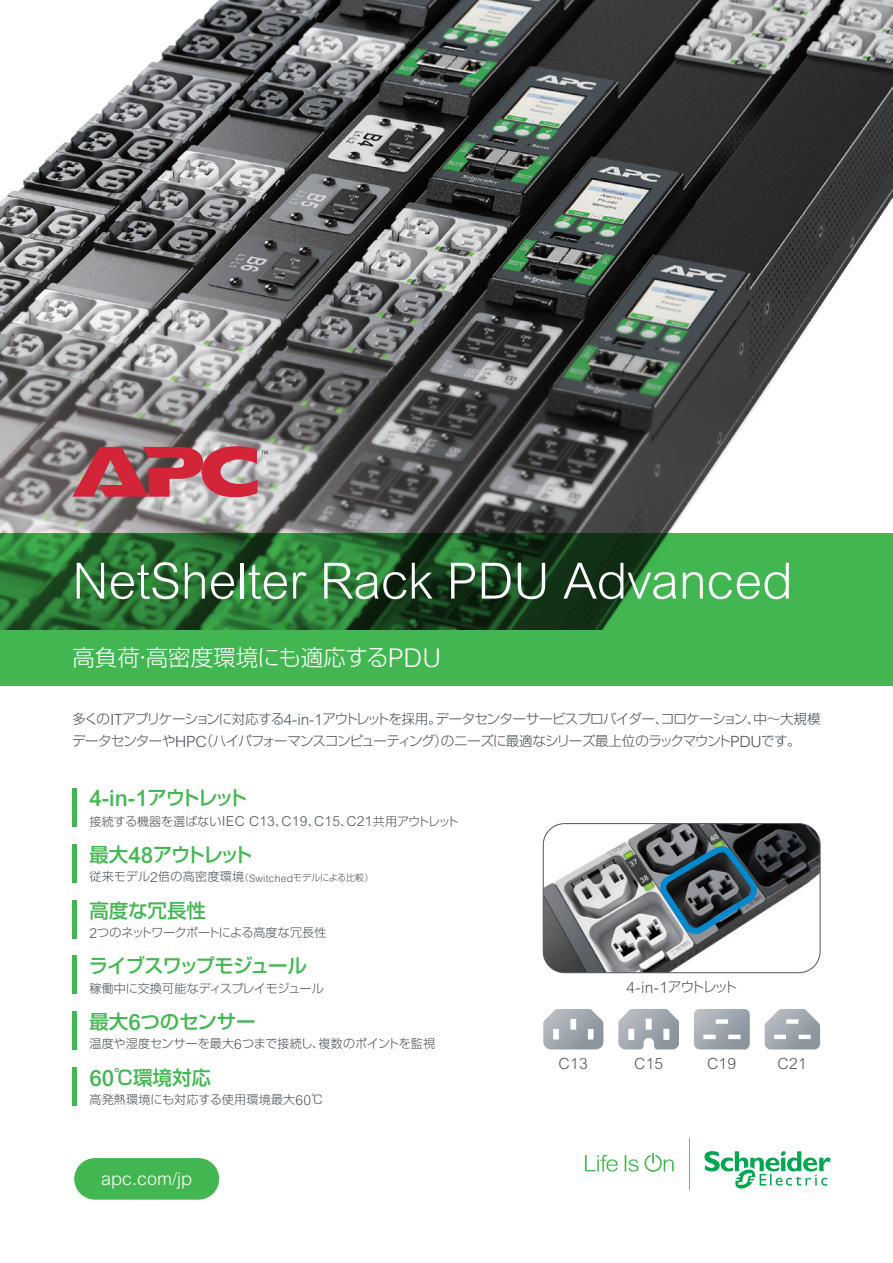
<style>
.page{position:relative;width:893px;height:1263px;background:#fff}
.page>*{position:absolute;margin:0;border:0;box-sizing:border-box;transform-origin:0 0}
.t1{font:300 49.95px "Arial MT Std";color:#fff}
.t2{font:300 22.5px "Shin Go Pr 5";color:#fff}
.t3{font:500 22.35px "Arial MT Std";color:#42b751}
.t4{font:500 19.5px "Shin Go Pr 5";letter-spacing:-.025em;color:#42b751}
.t5{font:500 19.5px "Shin Go Pr 5";letter-spacing:-.06em;color:#42b751}
.t6{font:500 19.5px "Shin Go Pr 5";letter-spacing:-.13em;color:#42b751}
.t7{font:300 18px "Arial MT Std";color:#fff}
.t8{font:300 15.45px "Arial MT Std";letter-spacing:.02em;color:#4d545a}
.t9{font:300 13.5px/22.5px "Shin Go Pr 5";letter-spacing:-.065em;color:#4d545a}
.t10{font:300 12px "Shin Go Pr 5";color:#4d545a}
.t11{font:300 12px "Shin Go Pr 5";letter-spacing:.025em;color:#4d545a}
.t12{font:300 12px "Shin Go Pr 5";letter-spacing:-.03em;color:#4d545a}
.s1{font-family:"Arial MT Std";font-size:25.8px}
.s2{font-family:"Arial MT Std";font-size:15.45px}
.s3{font-family:"Shin Go Pr 5";font-size:19.5px}
.s4{font-family:"Arial MT Std";font-size:13.8px}
.s5{font-family:"Arial MT Std";font-size:22.35px}
.s6{font-size:9px}
.s7{font-family:"Arial MT Std";font-size:10.35px}
.s8{font-family:"Shin Go Pr 5";font-size:13.5px}
</style>
<div class="page">
<img style="left:0;top:0;width:893px;height:1190px">
<svg style="left:0;top:534px;width:893px;height:96px;background:#2a7634"></svg>
<div style="left:0;top:630px;width:893px;height:55px;background:#42b751"></div>
<svg style="left:74px;top:1158px;width:145px;height:42px;background:#4fbc5d"></svg>
<svg style="left:585px;top:1155px;width:33px;height:17px"></svg>
<svg style="left:625px;top:1153px;width:49px;height:19px"></svg>
<hr style="left:689px;top:1138px;width:1px;height:51px;background:#959ea3">
<svg style="left:704px;top:1151px;width:127px;height:39px"></svg>
<hr style="left:73px;top:788px;width:4px;height:39px;background:#42b751">
<hr style="left:73px;top:844px;width:4px;height:38px;background:#42b751">
<hr style="left:73px;top:900px;width:4px;height:38px;background:#42b751">
<hr style="left:73px;top:956px;width:4px;height:38px;background:#42b751">
<hr style="left:73px;top:1011px;width:4px;height:39px;background:#42b751">
<hr style="left:73px;top:1067px;width:4px;height:39px;background:#42b751">
<img style="left:543px;top:824px;width:277px;height:149px">
<div style="left:543px;top:823px;width:277px;height:150px;border:1px solid #4d545a;border-radius:21px"></div>
<svg style="left:543px;top:1009px;width:60px;height:40px;background:#adb3ba"></svg>
<svg style="left:618px;top:1009px;width:61px;height:40px"></svg>
<svg style="left:694px;top:1009px;width:56px;height:40px;background:#a7aeb5"></svg>
<svg style="left:765px;top:1009px;width:55px;height:40px"></svg>
<svg style="left:655px;top:841px;width:107px;height:98px;background:#4e636f"></svg>
<svg style="left:72px;top:446px;width:196px;height:51px;background:#bd5d67"></svg>
<h1 class="t1" style="left:72px;top:553px;width:722px">NetShelter Rack PDU Advanced</h1>
<h2 class="t2" style="left:72px;top:639px;width:370px">高負荷・高密度環境にも適応する<span class="s1">PDU</span></h2>
<p class="t9" style="left:72px;top:706px;width:750px">多くの<span class="s2">IT</span>アプリケーションに対応する<span class="s2">4-in-1</span>アウトレットを採用。データセンターサービスプロバイダー、コロケーション、中～大規模データセンターや<span class="s2">HPC</span>（ハイパフォーマンスコンピューティング）のニーズに最適なシリーズ最上位のラックマウント<span class="s2">PDU</span>です。</p>
<h3 class="t3" style="left:89px;top:785px;width:159px">4-in-1<span class="s3">アウトレット</span></h3>
<p class="t10" style="left:89px;top:811px;width:371px">接続する機器を選ばない<span class="s4">IEC C13</span>、<span class="s4">C19</span>、<span class="s4">C15</span>、<span class="s4">C21</span>共用アウトレット</p>
<h3 class="t6" style="left:89px;top:838px;width:165px">最大<span class="s5">48</span>アウトレット</h3>
<p class="t11" style="left:89px;top:867px;width:286px">従来モデル<span class="s4">2</span>倍の高密度環境<span class="s6">（</span><span class="s7">Switched</span><span class="s6">モデルによる比較）</span></p>
<h3 class="t4" style="left:89px;top:894px;width:118px">高度な冗長性</h3>
<p class="t12" style="left:89px;top:922px;width:239px"><span class="s4">2</span>つのネットワークポートによる高度な冗長性</p>
<h3 class="t5" style="left:89px;top:950px;width:220px">ライブスワップモジュール</h3>
<p class="t10" style="left:89px;top:978px;width:236px">稼働中に交換可能なディスプレイモジュール</p>
<h3 class="t4" style="left:89px;top:1006px;width:168px">最大<span class="s5">6</span>つのセンサー</h3>
<p class="t10" style="left:89px;top:1034px;width:347px">温度や湿度センサーを最大<span class="s4">6</span>つまで接続し、複数のポイントを監視</p>
<h3 class="t4" style="left:89px;top:1061px;width:123px"><span class="s5">60</span>℃環境対応</h3>
<p class="t11" style="left:89px;top:1090px;width:236px">高発熱環境にも対応する使用環境最大<span class="s4">60</span>℃</p>
<h3 class="t7" style="left:101px;top:1168px;width:93px">apc.com/jp</h3>
<p class="t8" style="left:627px;top:979px;width:112px">4-in-1<span class="s8">アウトレット</span></p>
<p class="t8" style="left:559px;top:1055px;width:31px">C13</p>
<p class="t8" style="left:634px;top:1055px;width:31px">C15</p>
<p class="t8" style="left:707px;top:1055px;width:31px">C19</p>
<p class="t8" style="left:778px;top:1055px;width:31px">C21</p>
</div>
